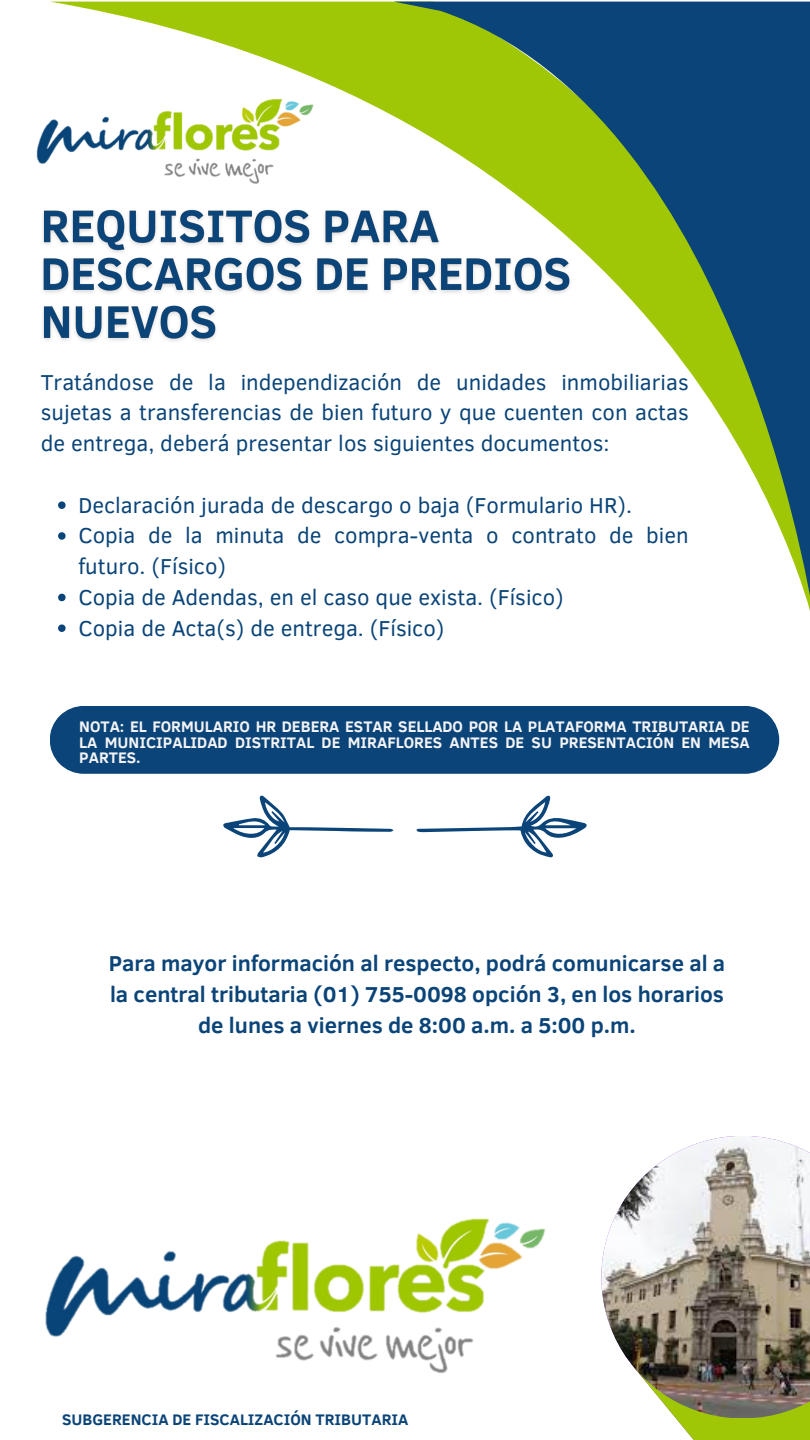
<style>
.page{position:relative;width:810px;height:1440px;background:#fff}
.page>*{position:absolute;margin:0;border:0;box-sizing:border-box;transform-origin:0 0}
.t1{font:22.1px/30.8px "Clear Sans";color:#0a4478;text-align:justify}
.t2{font:700 22.1px/30.8px "Clear Sans";color:#0a4478;text-align:center}
.t3{font:700 15.7px/15.8px "Clear Sans";color:#f4f4f6;text-align:justify}
.t4{font:700 15.7px "Clear Sans";color:#0a4478}
</style>
<div class="page">
<svg style="left:52px;top:2px;width:342px;height:600px"></svg>
<svg style="left:394px;top:2px;width:416px;height:609px"></svg>
<img style="left:36px;top:81px;width:289px;height:112px">
<svg style="left:58px;top:501px;width:8px;height:8px"></svg>
<svg style="left:58px;top:532px;width:8px;height:8px"></svg>
<svg style="left:58px;top:594px;width:8px;height:7px"></svg>
<svg style="left:58px;top:624px;width:8px;height:8px"></svg>
<img style="left:42px;top:193px;width:534px;height:157px">
<img style="left:45px;top:1218px;width:501px;height:155px">
<svg style="left:416px;top:796px;width:171px;height:62px"></svg>
<svg style="left:223px;top:796px;width:171px;height:61px"></svg>
<svg style="left:675px;top:1418px;width:135px;height:22px;background:#a6ca16"></svg>
<img style="left:601px;top:1136px;width:209px;height:282px">
<div style="left:50px;top:706px;width:729px;height:68px;background:#0a4478"></div>
<p class="t1" style="left:41px;top:365px;width:649px">Tratándose de la independización de unidades inmobiliarias sujetas a transferencias de bien futuro y que cuenten con actas de entrega, deberá presentar los siguientes documentos:</p>
<h3 class="t1" style="left:78px;top:488px;width:555px">Declaración jurada de descargo o baja (Formulario HR).</h3>
<p class="t1" style="left:78px;top:519px;width:612px">Copia de la minuta de compra-venta o contrato de bien futuro. (Físico)</p>
<p class="t1" style="left:78px;top:581px;width:487px">Copia de Adendas, en el caso que exista. (Físico)</p>
<p class="t1" style="left:78px;top:611px;width:368px">Copia de Acta(s) de entrega. (Físico)</p>
<h2 class="t3" style="left:79px;top:718px;width:672px">NOTA: EL FORMULARIO HR DEBERA ESTAR SELLADO POR LA PLATAFORMA TRIBUTARIA DE LA MUNICIPALIDAD DISTRITAL DE MIRAFLORES ANTES DE SU PRESENTACIÓN EN MESA PARTES.</h2>
<p class="t2" style="left:109px;top:947px;width:618px">Para mayor información al respecto, podrá comunicarse al a la central tributaria (01) 755-0098 opción 3, en los horarios de lunes a viernes de 8:00 a.m. a 5:00 p.m.</p>
<p class="t4" style="left:62px;top:1408px;width:348px">SUBGERENCIA DE FISCALIZACIÓN TRIBUTARIA</p>
</div>
